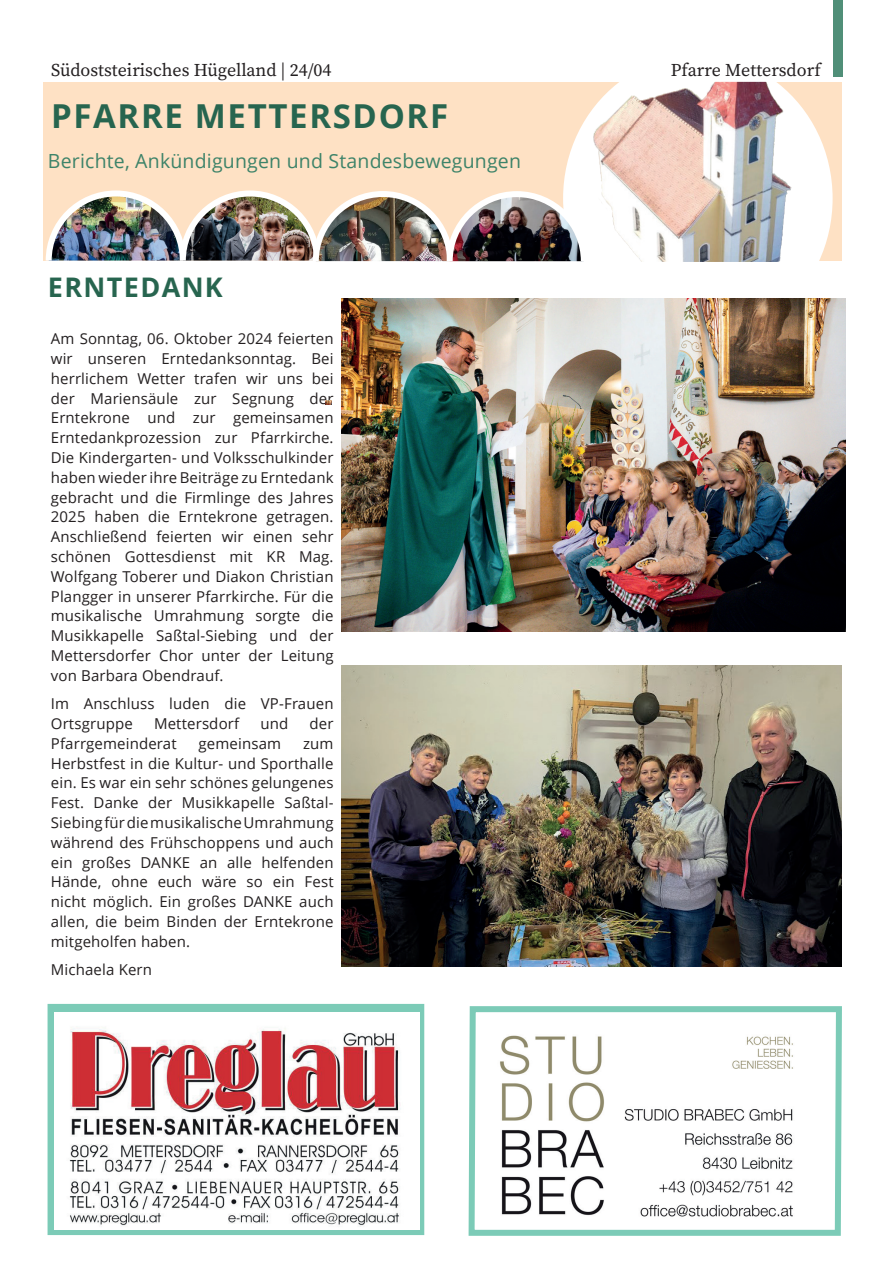
<style>
.page{position:relative;width:893px;height:1263px;background:#fff}
.page>*{position:absolute;margin:0;border:0;box-sizing:border-box;transform-origin:0 0}
.t1{font:700 33px "Open Sans";letter-spacing:.05em;color:#27654f}
.t2{font:700 27px "Open Sans";letter-spacing:.05em;color:#27654f}
.t3{font:19.5px "Open Sans";letter-spacing:.01em;color:#3d8369}
.t4{font:18px "Source Serif Variable";color:#231f20}
.t5{font:15px/19.8px "Open Sans";letter-spacing:.01em;color:#231f20;text-align:justify}
</style>
<div class="page">
<div style="left:833px;top:0;width:10px;height:77px;background:#508f78"></div>
<div style="left:44px;top:82px;width:798px;height:178px;background:#fee1c4"></div>
<img style="left:563px;top:82px;width:270px;height:180px">
<svg style="left:468px;top:1006px;width:374px;height:230px"></svg>
<div style="left:48px;top:1004px;width:376px;height:231px;border:10px solid #7ccbb7"></div>
<img style="left:43px;top:187px;width:547px;height:75px">
<svg style="left:326px;top:400px;width:6px;height:4px"></svg>
<img style="left:483px;top:1014px;width:342px;height:205px">
<img style="left:54px;top:1012px;width:365px;height:218px">
<img style="left:342px;top:299px;width:503px;height:333px">
<img style="left:342px;top:665px;width:500px;height:302px">
<p class="t4" style="left:51px;top:58px;width:282px">Südoststeirisches Hügelland | 24/04</p>
<p class="t4" style="left:671px;top:58px;width:151px">Pfarre Mettersdorf</p>
<h1 class="t1" style="left:51px;top:93px;width:399px">PFARRE METTERSDORF</h1>
<h3 class="t3" style="left:48px;top:148px;width:475px">Berichte, Ankündigungen und Standesbewegungen</h3>
<h2 class="t2" style="left:48px;top:268px;width:176px">ERNTEDANK</h2>
<p class="t5" style="left:51px;top:328px;width:284px">Am Sonntag, 06. Oktober 2024 feierten wir unseren Erntedanksonntag. Bei herrlichem Wetter trafen wir uns bei der Mariensäule zur Segnung der Erntekrone und zur gemeinsamen Erntedankprozession zur Pfarrkirche.<br>Die Kindergarten- und Volksschulkinder haben wieder ihre Beiträge zu Erntedank gebracht und die Firmlinge des Jahres 2025 haben die Erntekrone getragen.<br>Anschließend feierten wir einen sehr schönen Gottesdienst mit KR Mag.<br>Wolfgang Toberer und Diakon Christian Plangger in unserer Pfarrkirche. Für die musikalische Umrahmung sorgte die Musikkapelle Saßtal-Siebing und der Mettersdorfer Chor unter der Leitung von Barbara Obendrauf.</p>
<p class="t5" style="left:51px;top:693px;width:284px">Im Anschluss luden die VP-Frauen<br>Ortsgruppe</p>
<p class="t5" style="left:154px;top:713px;width:87px">Mettersdorf</p>
<p class="t5" style="left:260px;top:713px;width:29px">und</p>
<p class="t5" style="left:310px;top:713px;width:26px">der</p>
<p class="t5" style="left:51px;top:733px;width:127px">Pfarrgemeinderat</p>
<p class="t5" style="left:199px;top:733px;width:84px">gemeinsam</p>
<p class="t5" style="left:51px;top:733px;width:284px;text-indent:252px">zum Herbstfest in die Kultur- und Sporthalle ein. Es war ein sehr schönes gelungenes Fest. Danke der Musikkapelle Saßtal-Siebing für die musikalische Umrahmung während des Frühschoppens und auch ein großes DANKE an alle helfenden Hände, ohne euch wäre so ein Fest nicht möglich. Ein großes DANKE auch allen, die beim Binden der Erntekrone mitgeholfen haben.</p>
<p class="t5" style="left:51px;top:959px;width:103px">Michaela Kern</p>
</div>
